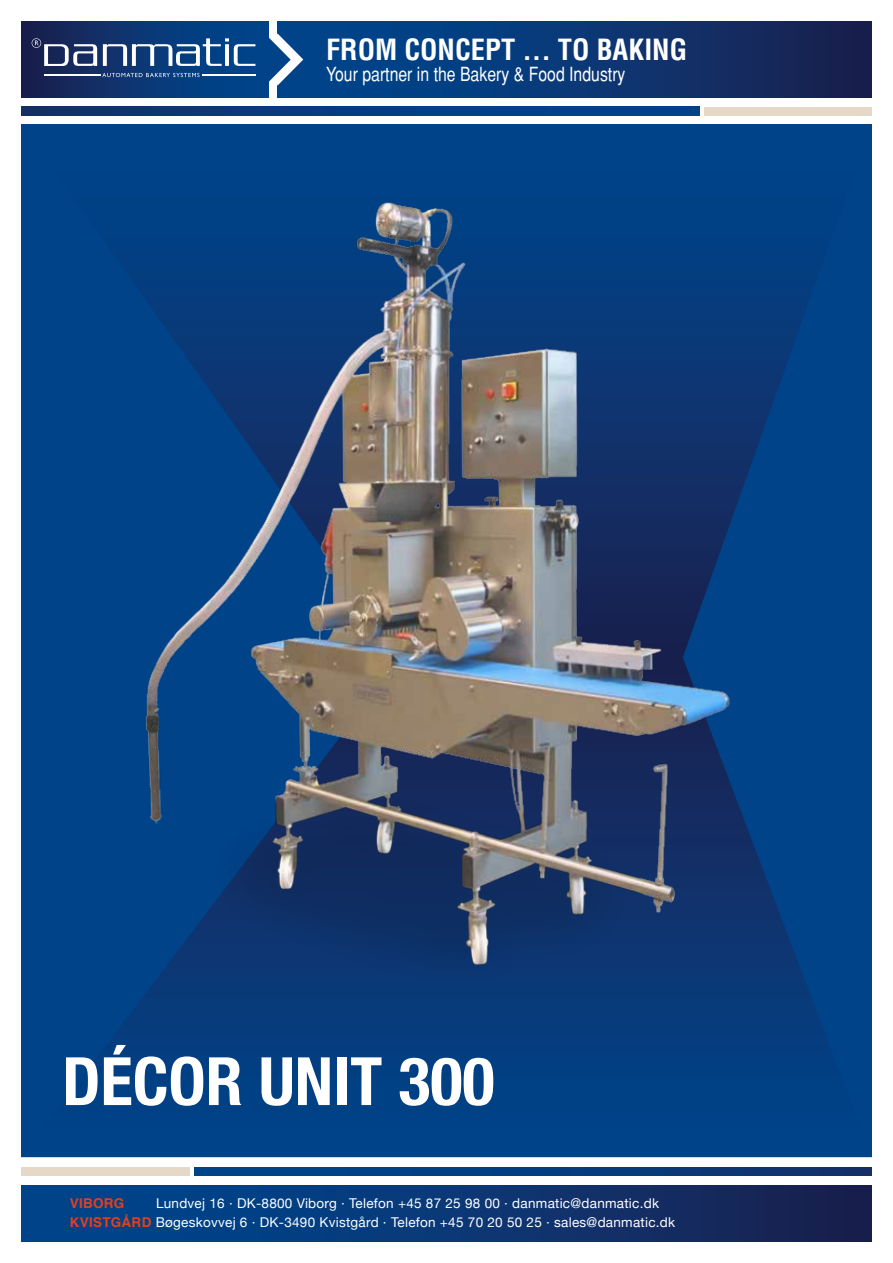
<style>
.page{position:relative;width:893px;height:1263px;background:#fff}
.page>*{position:absolute;margin:0;border:0;box-sizing:border-box;transform-origin:0 0}
.t1{font:700 condensed 66.75px "Helvetica Neue";color:#fff}
.t2{font:700 condensed 28.5px "Helvetica";color:#fff}
.t3{font:condensed 19.5px "Helvetica";color:#fff}
.t4{font:13.5px/19.5px "Helvetica Neue";letter-spacing:.02em;color:#fff}
.t5{font:700 13.5px "Helvetica";letter-spacing:.02em;color:#e73e1a}
.s1{font-family:"Helvetica";font-weight:700;color:#e73e1a}
</style>
<div class="page">
<div style="left:21px;top:1185px;width:851px;height:57px;background:linear-gradient(to right,#004993,#1a2251)"></div>
<svg style="left:21px;top:658px;width:851px;height:499px;background:#014084"></svg>
<div style="left:21px;top:124px;width:851px;height:534px;background:#004389"></div>
<svg style="left:21px;top:107px;width:678px;height:8px;background:#053c7d"></svg>
<div style="left:704px;top:107px;width:168px;height:8px;background:#e6d8c6"></div>
<div style="left:278px;top:21px;width:594px;height:77px;background:linear-gradient(to right,#004993,#1a2251)"></div>
<div style="left:21px;top:21px;width:248px;height:77px;background:linear-gradient(to right,#1a2150,#004993)"></div>
<svg style="left:31px;top:34px;width:272px;height:52px;background:#355b8d"></svg>
<hr style="left:44px;top:75px;width:56px;height:1px;background:#fff">
<hr style="left:202px;top:75px;width:53px;height:1px;background:#fff">
<svg style="left:195px;top:1167px;width:677px;height:8px;background:#053c7d"></svg>
<div style="left:21px;top:1167px;width:169px;height:8px;background:#e6d8c6"></div>
<img style="left:107px;top:167px;width:646px;height:816px">
<h2 class="t2" style="left:326px;top:33px;width:363px">FROM CONCEPT ... TO BAKING</h2>
<h3 class="t3" style="left:326px;top:63px;width:301px">Your partner in the Bakery &amp; Food Industry</h3>
<h1 class="t1" style="left:62px;top:1026px;width:434px">DÉCOR UNIT 300</h1>
<p class="t5" style="left:70px;top:1192px;width:56px">VIBORG</p>
<p class="t4" style="left:70px;top:1194px;width:607px;text-indent:86px">Lundvej 16 · DK-8800 Viborg · Telefon +45 87 25 98 00 · danmatic@danmatic.dk<br><span class="s1">KVISTGÅRD</span> Bøgeskovvej 6 · DK-3490 Kvistgård · Telefon +45 70 20 50 25 · sales@danmatic.dk</p>
</div>
